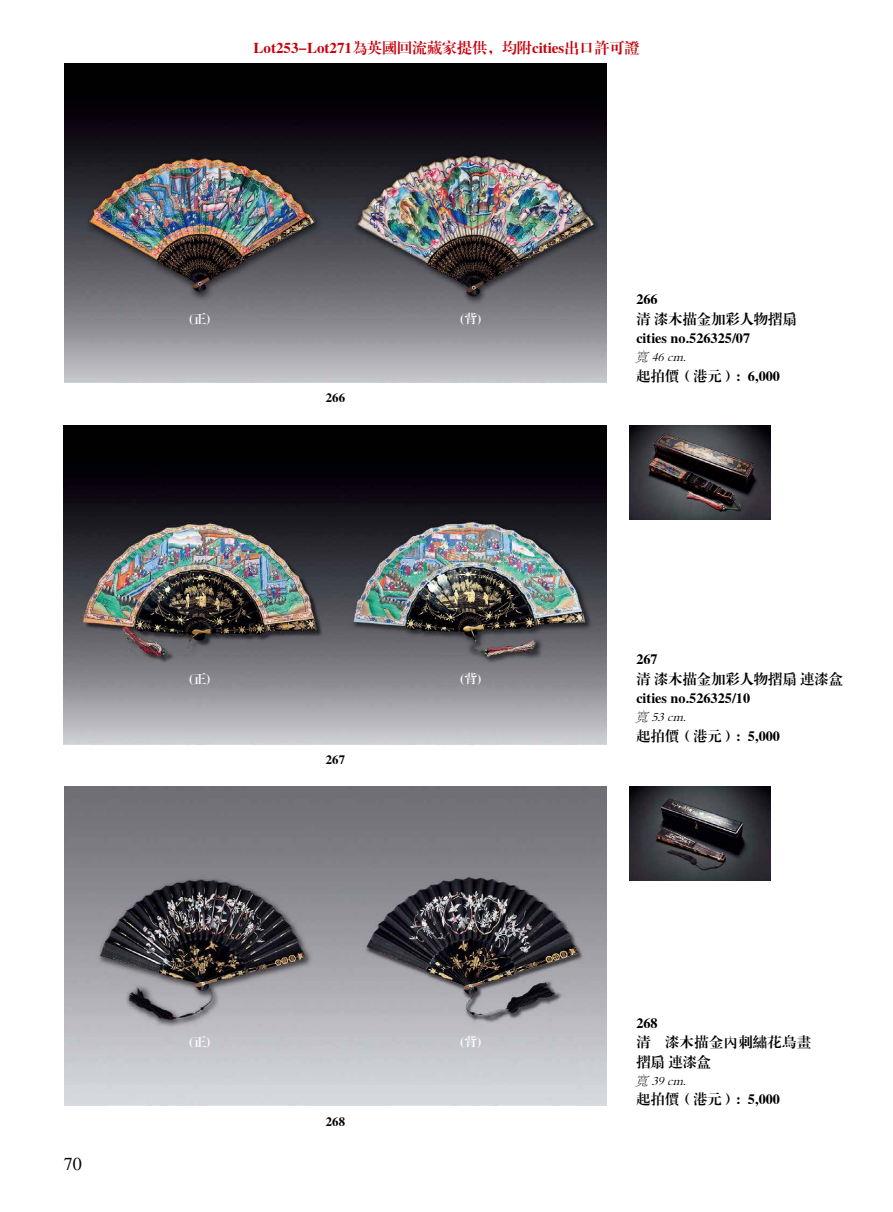
<style>
.page{position:relative;width:893px;height:1212px;background:#fff}
.page>*{position:absolute;margin:0;border:0;box-sizing:border-box;transform-origin:0 0}
.t1{font:18px "Times";color:#000}
.t2{font:15px "FZXBSFW GB1 0";color:#c7000b}
.t3{font:14.25px/19.5px "FZXBSFW GB1 0";color:#000}
.t4{font:14.25px/19.5px "FZXBSFW GB1 0";letter-spacing:.025em;color:#000}
.t5{font:italic 12.75px "FZSYFW GB1 0";color:#000}
.t6{font:12.75px "FZXBSFW GB1 0";color:#fff}
.t7{font:12.75px "FZXBSFW GB1 0";color:#000}
.s1{font-family:"FZXBSK GBK1 0"}
</style>
<div class="page">
<img style="left:64px;top:64px;width:543px;height:319px">
<img style="left:64px;top:425px;width:543px;height:319px">
<img style="left:64px;top:787px;width:543px;height:319px">
<img style="left:629px;top:425px;width:141px;height:94px">
<img style="left:629px;top:787px;width:141px;height:94px">
<p class="t1" style="left:64px;top:1153px;width:19px">70</p>
<p class="t2" style="left:254px;top:40px;width:387px">Lot253-Lot271为英国回流藏家提供，均附cities出口许可证</p>
<p class="t6" style="left:189px;top:311px;width:23px">(正)</p>
<p class="t7" style="left:326px;top:391px;width:21px">266</p>
<p class="t6" style="left:460px;top:311px;width:23px">(背)</p>
<p class="t3" style="left:636px;top:290px;width:162px">266<br>清漆木描金加彩人物摺扇cities no.526325/07</p>
<p class="t5" style="left:635px;top:350px;width:56px">宽 46cm.</p>
<p class="t3" style="left:636px;top:367px;width:145px">起拍价（港元）: 6,000</p>
<p class="t6" style="left:189px;top:671px;width:23px">(正)</p>
<p class="t7" style="left:326px;top:752px;width:21px">267</p>
<p class="t6" style="left:460px;top:671px;width:23px">(背)</p>
<p class="t3" style="left:636px;top:650px;width:208px">267<br>清漆木描金加彩人物摺扇<span class="s1">連</span>漆盒cities no.526325/10</p>
<p class="t5" style="left:635px;top:710px;width:56px">宽 53cm.</p>
<p class="t3" style="left:636px;top:726px;width:145px">起拍价（港元）: 5,000</p>
<p class="t6" style="left:189px;top:1035px;width:23px">(正)</p>
<p class="t6" style="left:460px;top:1035px;width:23px">(背)</p>
<p class="t7" style="left:326px;top:1114px;width:21px">268</p>
<p class="t4" style="left:636px;top:1013px;width:176px">268<br>清 漆木描金内刺<span class="s1">繡</span>花鸟<span class="s1">畫</span>摺扇连漆盒</p>
<p class="t5" style="left:635px;top:1074px;width:56px">宽 39cm.</p>
<p class="t3" style="left:636px;top:1090px;width:145px">起拍价（港元）: 5,000</p>
</div>
